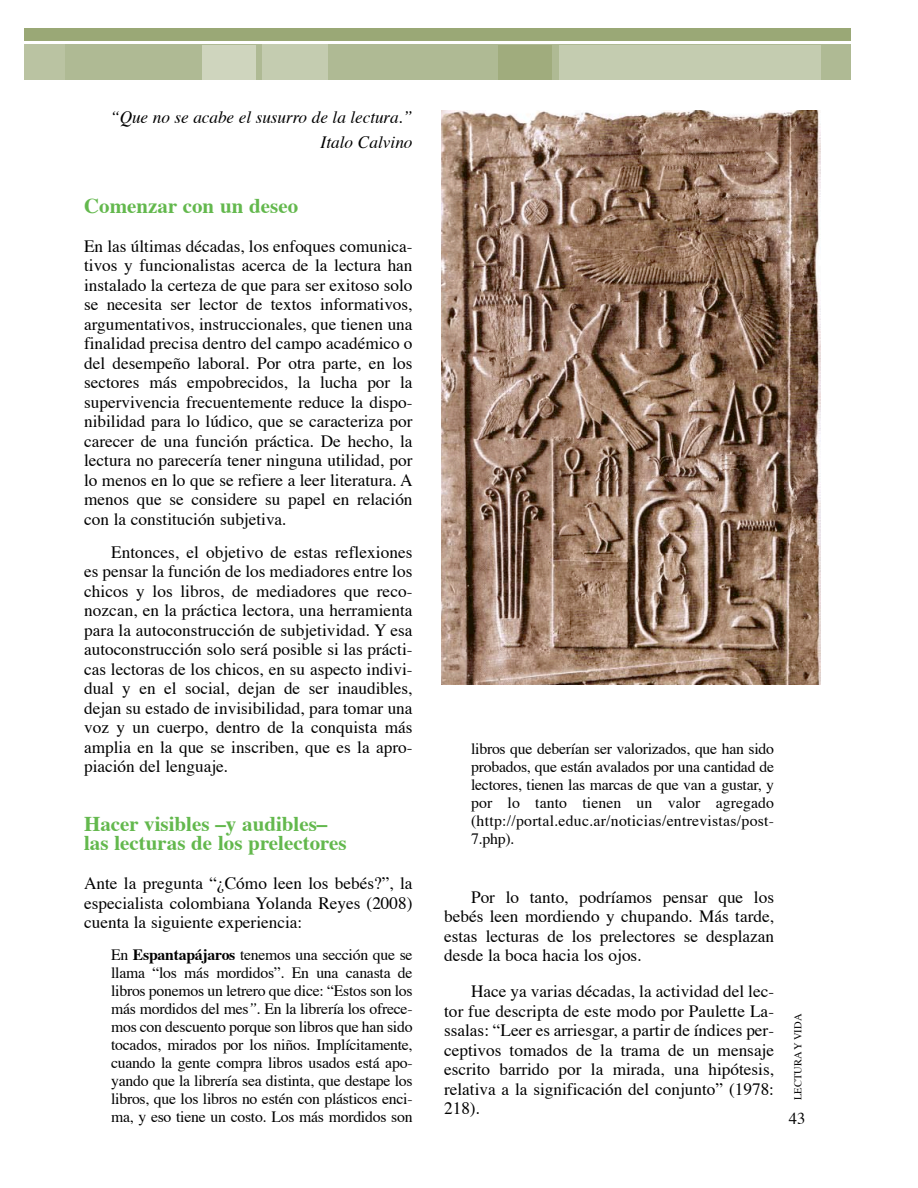
<style>
.page{position:relative;width:918px;height:1188px;background:#fff}
.page>*{position:absolute;margin:0;border:0;box-sizing:border-box;transform-origin:0 0}
.t1{font:700 21px/19.5px "Times";color:#63b84d}
.t2{font:17.25px/19.5px "Times";color:#000;text-align:justify}
.t3{font:italic 17.25px/25.5px "Times";letter-spacing:-.005em;color:#000;text-align:right}
.t4{font:16.5px "Times";color:#000}
.t5{font:15.75px/18px "Times";letter-spacing:-.015em;color:#000;text-align:justify}
.t6{font:10.5px "Times";color:#000}
.s1{font-weight:700}
.s2{font-style:italic}
</style>
<div class="page">
<div style="left:24px;top:28px;width:826px;height:13px;background:#9aa876"></div>
<div style="left:24px;top:44px;width:44px;height:36px;background:#bac3a2"></div>
<div style="left:65px;top:44px;width:785px;height:36px;background:#afba94"></div>
<div style="left:203px;top:45px;width:53px;height:35px;background:#cfd5be"></div>
<div style="left:262px;top:44px;width:66px;height:36px;background:#c4ccb0"></div>
<div style="left:560px;top:45px;width:261px;height:34px;background:#c4ccb0"></div>
<div style="left:499px;top:46px;width:53px;height:34px;background:#a0ac7d"></div>
<img style="left:442px;top:111px;width:378px;height:573px">
<p class="t3" style="left:110px;top:106px;width:304px">“Que no se acabe el susurro de la lectura.”<br>Italo Calvino</p>
<p class="t1" style="left:84px;top:198px;width:216px">Comenzar con un deseo</p>
<p class="t2" style="left:84px;top:238px;width:330px">En las últimas décadas, los enfoques comunica&shy;tivos y funcionalistas acerca de la lectura han instalado la certeza de que para ser exitoso solo se necesita ser lector de textos informativos, argumentativos, instruccionales, que tienen una finalidad precisa dentro del campo académico o del desempeño laboral. Por otra parte, en los sectores más empobrecidos, la lucha por la supervivencia frecuentemente reduce la dispo&shy;nibilidad para lo lúdico, que se caracteriza por carecer de una función práctica. De hecho, la lectura no parecería tener ninguna utilidad, por lo menos en lo que se refiere a leer literatura. A menos que se considere su papel en relación con la constitución subjetiva.</p>
<p class="t2" style="left:84px;top:544px;width:330px;text-indent:27px">Entonces, el objetivo de estas reflexiones es pensar la función de los mediadores entre los chicos y los libros, de mediadores que reco&shy;nozcan, en la práctica lectora, una herramienta para la autoconstrucción de subjetividad. Y esa autoconstrucción solo será posible si las prácti&shy;cas lectoras de los chicos, en su aspecto indivi&shy;dual y en el social, dejan de ser inaudibles, dejan su estado de invisibilidad, para tomar una voz y un cuerpo, dentro de la conquista más amplia en la que se inscriben, que es la apro&shy;piación del lenguaje.</p>
<p class="t1" style="left:84px;top:816px;width:264px">Hacer visibles –y audibles– las lecturas de los prelectores</p>
<p class="t2" style="left:84px;top:875px;width:330px">Ante la pregunta “¿Cómo leen los bebés?”, la especialista colombiana Yolanda Reyes (2008) cuenta la siguiente experiencia:</p>
<p class="t5" style="left:111px;top:947px;width:303px">En <span class="s1">Espantapájaros</span> tenemos una sección que se llama “los más mordidos”. En una canasta de libros ponemos un letrero que dice: “Estos son los más mordidos del mes<span class="s2">”.</span> En la librería los ofrece&shy;mos con descuento porque son libros que han sido tocados, mirados por los niños. Implícitamente, cuando la gente compra libros usados está apo&shy;yando que la librería sea distinta, que destape los libros, que los libros no estén con plásticos enci&shy;ma, y eso tiene un costo. Los más mordidos son</p>
<p class="t5" style="left:471px;top:741px;width:305px">libros que deberían ser valorizados, que han sido probados, que están avalados por una cantidad de lectores, tienen las marcas de que van a gustar, y por lo tanto tienen un valor agregado (http://portal.educ.ar/noticias/entrevistas/post-7.php).</p>
<p class="t2" style="left:444px;top:889px;width:332px;text-indent:27px">Por lo tanto, podríamos pensar que los bebés leen mordiendo y chupando. Más tarde, estas lecturas de los prelectores se desplazan desde la boca hacia los ojos.</p>
<p class="t2" style="left:444px;top:983px;width:332px;text-indent:27px">Hace ya varias décadas, la actividad del lec&shy;tor fue descripta de este modo por Paulette La&shy;ssalas: “Leer es arriesgar, a partir de índices per&shy;ceptivos tomados de la trama de un mensaje escrito barrido por la mirada, una hipótesis, relativa a la significación del conjunto” (1978:<br>218).</p>
<p class="t6" style="left:794px;top:1100px;width:88px;rotate:-90deg">LECTURA Y VIDA</p>
<p class="t4" style="left:789px;top:1111px;width:18px">43</p>
</div>
